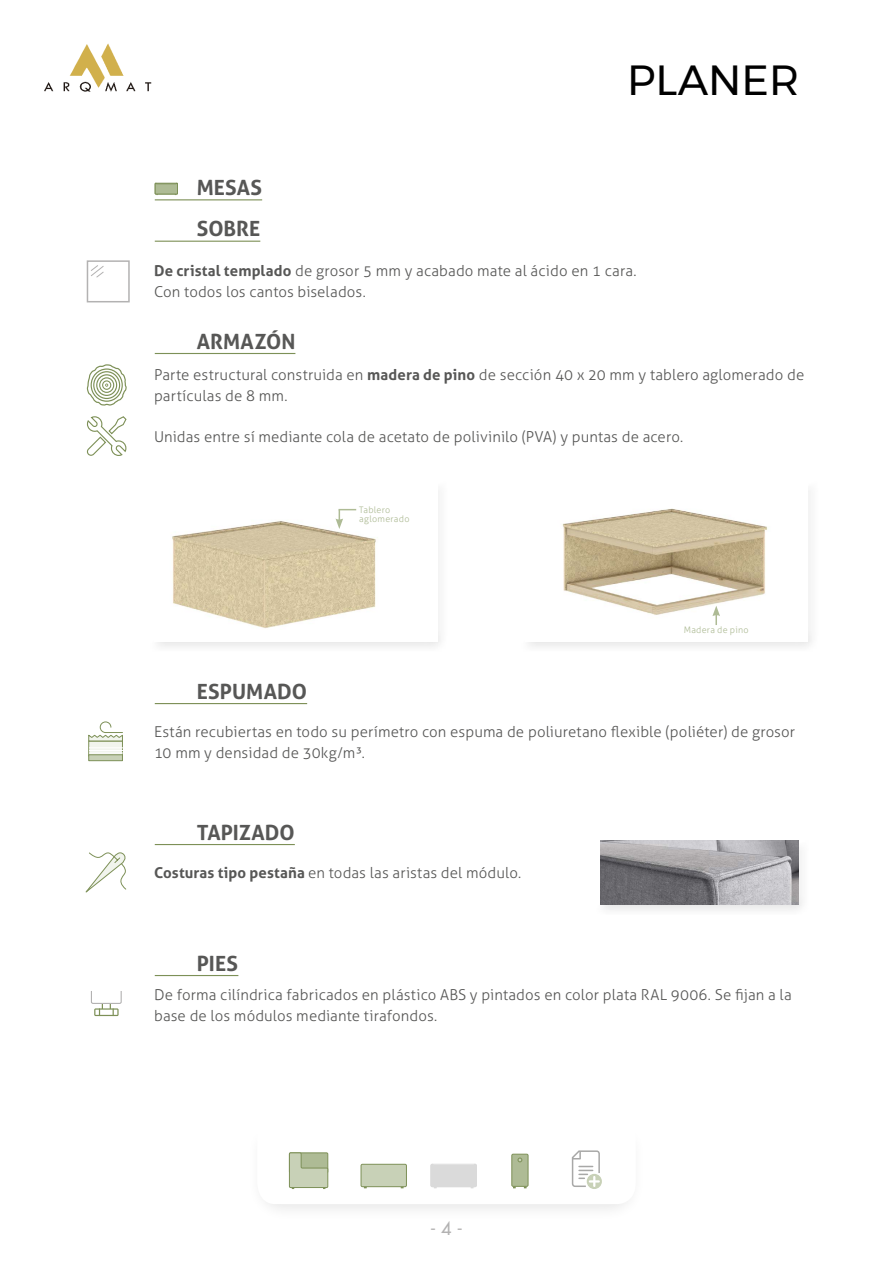
<style>
.page{position:relative;width:893px;height:1263px;background:#fff}
.page>*{position:absolute;margin:0;border:0;box-sizing:border-box;transform-origin:0 0}
.t1{font:42px "Montserrat";color:#000}
.t2{font:700 21px "Aller";letter-spacing:.005em;color:#575756}
.t3{font:500 18px "Futura Std";color:#b3b2b2}
.t4{font:300 15px/21px "Aller";letter-spacing:.005em;color:#575756}
.t5{font:300 9px/9px "Aller";letter-spacing:.03em;color:#aebb95}
.s1{font-weight:700}
</style>
<div class="page">
<div style="left:148px;top:478px;width:300px;height:174px;background:#878787;opacity:.75"></div>
<img style="left:155px;top:482px;width:282px;height:159px">
<img style="left:562px;top:509px;width:205px;height:106px">
<div style="left:594px;top:836px;width:216px;height:79px;background:#878787;opacity:.75"></div>
<img style="left:601px;top:840px;width:198px;height:64px">
<svg style="left:335px;top:509px;width:21px;height:20px"></svg>
<svg style="left:712px;top:606px;width:8px;height:19px"></svg>
<svg style="left:154px;top:182px;width:24px;height:13px"></svg>
<svg style="left:288px;top:1150px;width:314px;height:39px"></svg>
<div style="left:361px;top:1164px;width:45px;height:23px;background:#c8d1b7"></div>
<div style="left:361px;top:1164px;width:46px;height:23px;border:1px solid #7d9057"></div>
<hr style="left:155px;top:199px;width:107px;height:1px;background:#7d9057">
<hr style="left:155px;top:353px;width:140px;height:1px;background:#7d9057">
<hr style="left:155px;top:241px;width:105px;height:1px;background:#7d9057">
<hr style="left:155px;top:844px;width:140px;height:1px;background:#7d9057">
<hr style="left:155px;top:975px;width:83px;height:1px;background:#7d9057">
<svg style="left:87px;top:364px;width:40px;height:42px"></svg>
<svg style="left:86px;top:416px;width:41px;height:40px"></svg>
<svg style="left:91px;top:991px;width:31px;height:25px"></svg>
<div style="left:87px;top:260px;width:43px;height:42px;border:2px solid #b3b2b2"></div>
<svg style="left:91px;top:265px;width:13px;height:13px"></svg>
<hr style="left:155px;top:703px;width:152px;height:1px;background:#7d9057">
<div style="left:88px;top:741px;width:35px;height:15px;background:#f1f4ed;border:1px solid #7d9057"></div>
<svg style="left:88px;top:721px;width:35px;height:21px"></svg>
<hr style="left:89px;top:753px;width:33px;height:1px;background:#fff">
<hr style="left:89px;top:750px;width:33px;height:1px;background:#fff">
<hr style="left:89px;top:748px;width:33px;height:1px;background:#fff">
<div style="left:88px;top:754px;width:35px;height:7px;background:#c8d1b7;border:1px solid #7d9057"></div>
<svg style="left:85px;top:852px;width:42px;height:41px"></svg>
<img style="left:44px;top:43px;width:108px;height:49px">
<h2 class="t2" style="left:197px;top:175px;width:67px">MESAS</h2>
<h2 class="t2" style="left:197px;top:216px;width:65px">SOBRE</h2>
<h1 class="t1" style="left:627px;top:48px;width:174px">PLANER</h1>
<p class="t4" style="left:154px;top:261px;width:484px"><span class="s1">De cristal templado</span> de grosor 5 mm y acabado mate al ácido en 1 cara.<br>Con todos los cantos biselados.</p>
<h2 class="t2" style="left:197px;top:328px;width:100px">ARMAZÓN</h2>
<p class="t4" style="left:154px;top:364px;width:652px">Parte estructural construida en <span class="s1">madera de pino</span> de sección 40 x 20 mm y tablero aglomerado de partículas de 8 mm.</p>
<p class="t4" style="left:154px;top:426px;width:531px">Unidas entre sí mediante cola de acetato de polivinilo (PVA) y puntas de acero.</p>
<p class="t5" style="left:359px;top:505px;width:52px">Tablero aglomerado</p>
<p class="t5" style="left:684px;top:625px;width:66px">Madera de pino</p>
<h2 class="t2" style="left:197px;top:678px;width:112px">ESPUMADO</h2>
<p class="t4" style="left:154px;top:721px;width:643px">Están recubiertas en todo su perímetro con espuma de poliuretano flexible (poliéter) de grosor<br>10 mm y densidad de 30kg/m³.</p>
<h2 class="t2" style="left:197px;top:819px;width:100px">TAPIZADO</h2>
<p class="t4" style="left:154px;top:862px;width:369px"><span class="s1">Costuras tipo pestaña</span> en todas las aristas del módulo.</p>
<h2 class="t2" style="left:197px;top:950px;width:43px">PIES</h2>
<p class="t4" style="left:154px;top:984px;width:639px">De forma cilíndrica fabricados en plástico ABS y pintados en color plata RAL 9006. Se fijan a la base de los módulos mediante tirafondos.</p>
<p class="t3" style="left:430px;top:1217px;width:34px">- 4 -</p>
</div>
